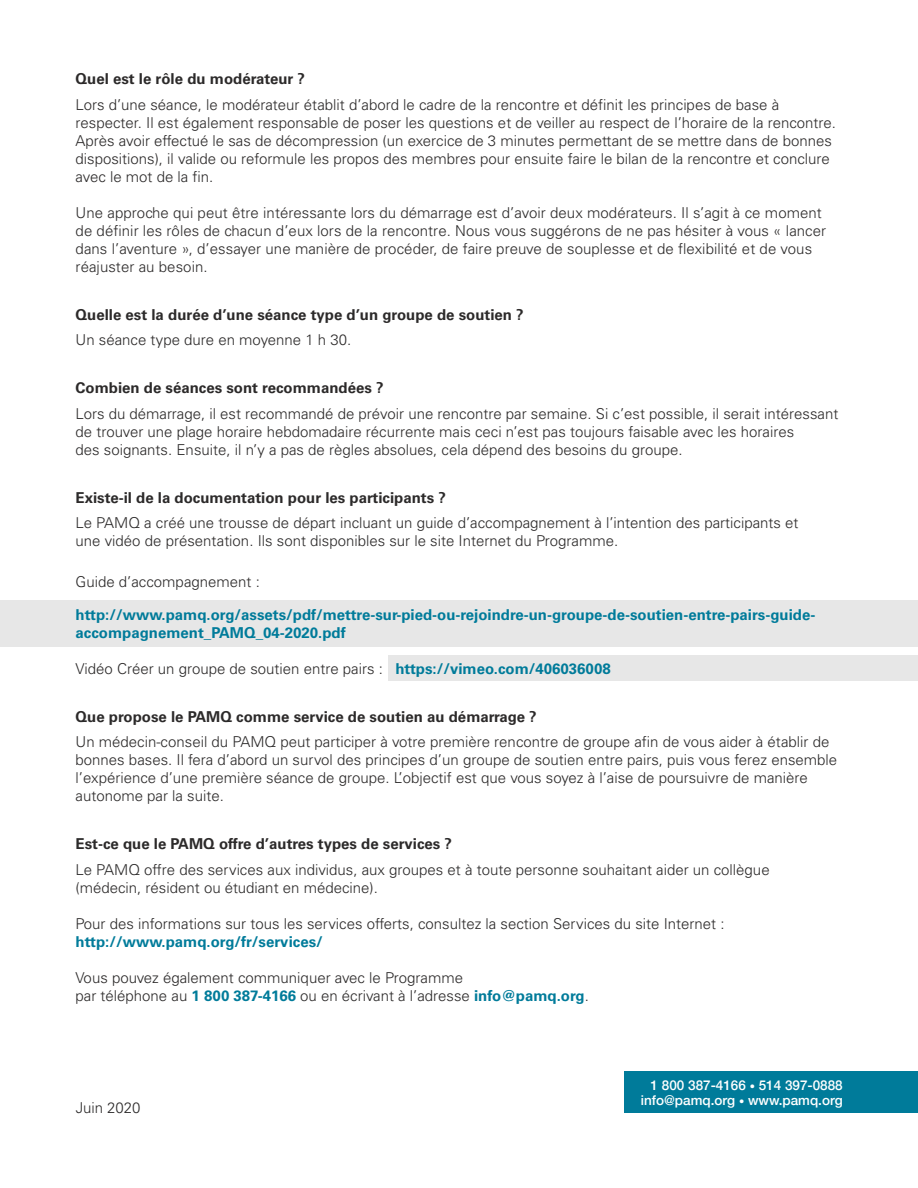
<style>
.page{position:relative;width:918px;height:1188px;background:#fff}
.page>*{position:absolute;margin:0;border:0;box-sizing:border-box;transform-origin:0 0}
.t1{font:300 15px/18px "Univers";color:#2c2a2a}
.t2{font:700 15px "Univers";color:#2c2a2a}
.t3{font:700 15px/18px "Univers";color:#007b9a}
.t4{font:500 13.5px/15px "Helvetica Neue";color:#fff;text-align:right}
.s1{font-weight:700;color:#007b9a}
.s2{font-size:10.5px}
</style>
<div class="page">
<div style="left:0;top:600px;width:918px;height:46px;background:#e7e7e7"></div>
<div style="left:388px;top:656px;width:530px;height:25px;background:#e7e7e7"></div>
<div style="left:624px;top:1072px;width:294px;height:41px;background:#007b9a"></div>
<p class="t2" style="left:76px;top:70px;width:231px">Quel est le rôle du modérateur ?</p>
<p class="t1" style="left:76px;top:96px;width:762px">Lors d’une séance, le modérateur établit d’abord le cadre de la rencontre et définit les principes de base à respecter. Il est également responsable de poser les questions et de veiller au respect de l’horaire de la rencontre.<br>Après avoir effectué le sas de décompression (un exercice de 3 minutes permettant de se mettre dans de bonnes dispositions), il valide ou reformule les propos des membres pour ensuite faire le bilan de la rencontre et conclure avec le mot de la fin.</p>
<p class="t1" style="left:76px;top:204px;width:752px">Une approche qui peut être intéressante lors du démarrage est d’avoir deux modérateurs. Il s’agit à ce moment de définir les rôles de chacun d’eux lors de la rencontre. Nous vous suggérons de ne pas hésiter à vous « lancer dans l’aventure », d’essayer une manière de procéder, de faire preuve de souplesse et de flexibilité et de vous réajuster au besoin.</p>
<p class="t2" style="left:76px;top:306px;width:450px">Quelle est la durée d’une séance type d’un groupe de soutien ?</p>
<p class="t1" style="left:76px;top:331px;width:277px">Un séance type dure en moyenne 1 h 30.</p>
<p class="t2" style="left:76px;top:379px;width:309px">Combien de séances sont recommandées ?</p>
<p class="t1" style="left:76px;top:405px;width:764px">Lors du démarrage, il est recommandé de prévoir une rencontre par semaine. Si c’est possible, il serait intéressant de trouver une plage horaire hebdomadaire récurrente mais ceci n’est pas toujours faisable avec les horaires<br>des soignants. Ensuite, il n’y a pas de règles absolues, cela dépend des besoins du groupe.</p>
<p class="t2" style="left:76px;top:489px;width:372px">Existe-il de la documentation pour les participants ?</p>
<p class="t1" style="left:76px;top:514px;width:725px">Le PAMQ a créé une trousse de départ incluant un guide d’accompagnement à l’intention des participants et une vidéo de présentation. Ils sont disponibles sur le site Internet du Programme.</p>
<p class="t1" style="left:76px;top:573px;width:186px">Guide d’accompagnement :</p>
<p class="t3" style="left:76px;top:606px;width:741px">http://www.pamq.org/assets/pdf/mettre-sur-pied-ou-rejoindre-un-groupe-de-soutien-entre-pairs-guide&shy;accompagnement_PAMQ_04-2020.pdf</p>
<p class="t1" style="left:76px;top:660px;width:537px">Vidéo Créer un groupe de soutien entre pairs : <span class="s1">https://vimeo.com/406036008</span></p>
<p class="t2" style="left:76px;top:708px;width:463px">Que propose le PAMQ comme service de soutien au démarrage ?</p>
<p class="t1" style="left:76px;top:733px;width:763px">Un médecin-conseil du PAMQ peut participer à votre première rencontre de groupe afin de vous aider à établir de bonnes bases. Il fera d’abord un survol des principes d’un groupe de soutien entre pairs, puis vous ferez ensemble l’expérience d’une première séance de groupe. L’objectif est que vous soyez à l’aise de poursuivre de manière autonome par la suite.</p>
<p class="t2" style="left:76px;top:835px;width:378px">Est-ce que le PAMQ offre d’autres types de services ?</p>
<p class="t1" style="left:76px;top:861px;width:696px">Le PAMQ offre des services aux individus, aux groupes et à toute personne souhaitant aider un collègue (médecin, résident ou étudiant en médecine).</p>
<p class="t1" style="left:76px;top:915px;width:650px">Pour des informations sur tous les services offerts, consultez la section Services du site Internet :</p>
<p class="t3" style="left:76px;top:933px;width:249px">http://www.pamq.org/fr/services/</p>
<p class="t1" style="left:76px;top:969px;width:515px">Vous pouvez également communiquer avec le Programme<br>par téléphone au <span class="s1">1 800 387-4166</span> ou en écrivant à l’adresse <span class="s1">info@pamq.org</span>.</p>
<p class="t1" style="left:76px;top:1098px;width:66px">Juin 2020</p>
<p class="t4" style="left:641px;top:1076px;width:203px">1 800 387-4166 <span class="s2">•</span> 514 397-0888 info@pamq.org <span class="s2">•</span> www.pamq.org</p>
</div>
